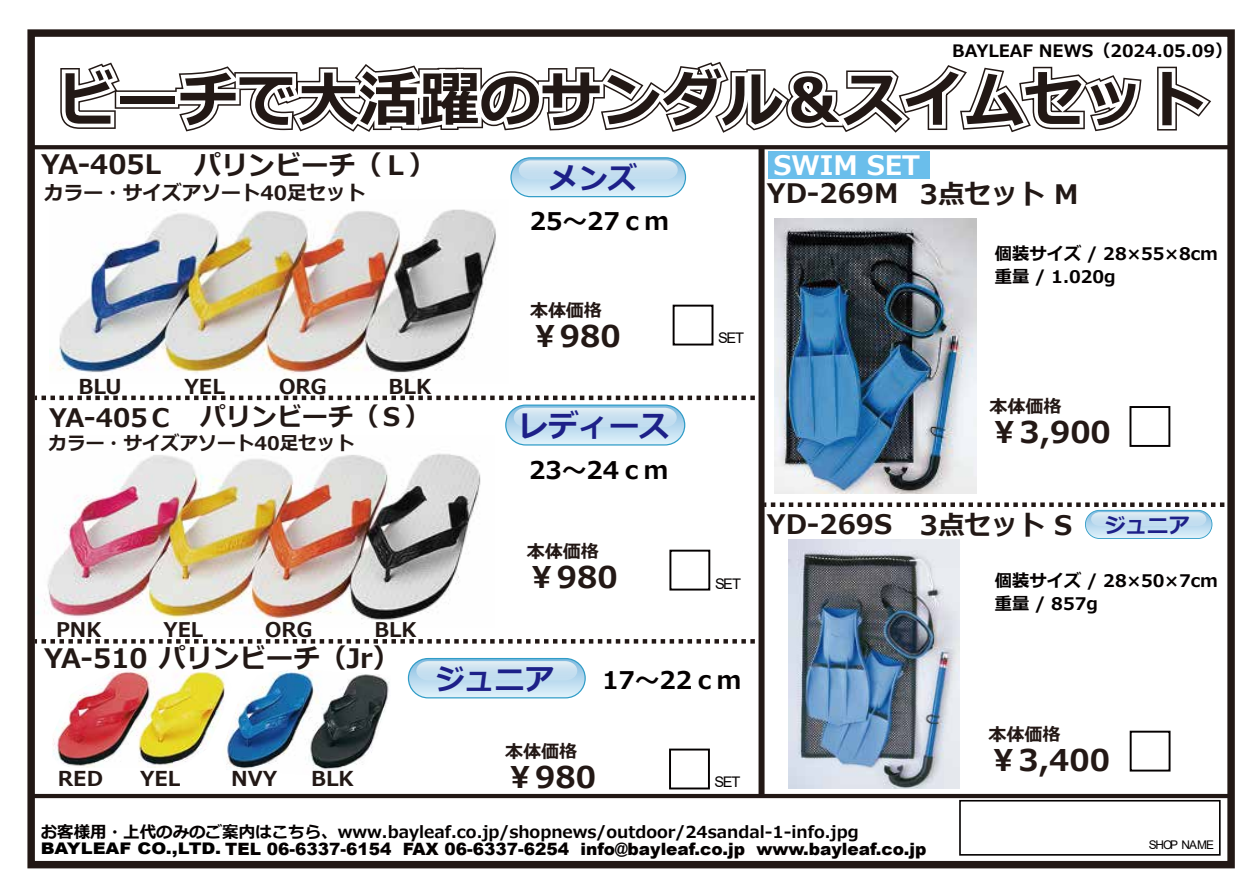
<style>
.page{position:relative;width:1260px;height:893px;background:#fff}
.page>*{position:absolute;margin:0;border:0;box-sizing:border-box;transform-origin:0 0}
.t1{font:700 60.6px "Meiryo";color:#221815}
.t2{font:700 30.15px "Meiryo";color:#1d2088}
.t3{font:700 30px "Meiryo";color:#231815}
.t4{font:700 29.85px "Meiryo";color:#1d2088}
.t5{font:700 29.4px "Meiryo";color:#1d2088}
.t6{font:700 26.85px "Meiryo";color:#221815}
.t7{font:700 26.85px "Meiryo";color:#fff}
.t8{font:700 25.5px "Meiryo";color:#221815}
.t9{font:700 24.3px "Meiryo";color:#040000}
.t10{font:700 21.3px "Meiryo";color:#1d2088}
.t11{font:700 20.55px "Meiryo";color:#221815}
.t12{font:700 20.25px "Meiryo";color:#221815}
.t13{font:700 19.65px "Meiryo";color:#221815}
.t14{font:700 18.75px "Meiryo";color:#221815}
.t15{font:700 18px "Meiryo";color:#231815}
.t16{font:700 17.4px/23.4px "Meiryo";color:#040000}
.t17{font:700 17.1px "Meiryo";color:#040000}
.t18{font:900 16.95px "Arial";color:#040000}
.t19{font:700 16.5px "Meiryo";color:#040000}
.t20{font:14.55px "Arial";letter-spacing:-.085em;color:#040000}
.t21{font:11.85px "Arial";letter-spacing:-.09em;color:#040000}
.s1{font-size:16.05px;color:#000}
</style>
<div class="page">
<img style="left:775px;top:218px;width:202px;height:275px">
<div style="left:768px;top:151px;width:162px;height:28px;background:#6abeeb"></div>
<img style="left:53px;top:667px;width:168px;height:100px">
<img style="left:221px;top:670px;width:169px;height:103px">
<img style="left:36px;top:453px;width:445px;height:171px">
<img style="left:49px;top:209px;width:447px;height:165px">
<div style="left:673px;top:304px;width:40px;height:41px;background:#fff;border:2px solid #040000"></div>
<div style="left:959px;top:799px;width:262px;height:56px;background:#fff;border:2px solid #040000"></div>
<div style="left:27px;top:29px;width:1208px;height:839px;border:7px solid #221815"></div>
<svg style="left:35px;top:639px;width:724px;height:4px"></svg>
<div style="left:30px;top:793px;width:1200px;height:5px;background:#221815"></div>
<svg style="left:30px;top:145px;width:1200px;height:4px;background:#281e1b"></svg>
<div style="left:759px;top:146px;width:6px;height:651px;background:#221815"></div>
<svg style="left:35px;top:395px;width:724px;height:50px"></svg>
<svg style="left:408px;top:658px;width:178px;height:40px;background:#c0deef"></svg>
<svg style="left:764px;top:502px;width:467px;height:37px"></svg>
<svg style="left:510px;top:157px;width:176px;height:40px;background:#c0deef"></svg>
<svg style="left:60px;top:62px;width:67px;height:67px"></svg>
<svg style="left:170px;top:61px;width:1041px;height:72px"></svg>
<div style="left:1130px;top:406px;width:40px;height:41px;background:#fff;border:2px solid #040000"></div>
<div style="left:669px;top:549px;width:41px;height:41px;background:#fff;border:2px solid #040000"></div>
<div style="left:669px;top:748px;width:41px;height:41px;background:#fff;border:2px solid #040000"></div>
<div style="left:1130px;top:730px;width:41px;height:41px;background:#fff;border:2px solid #040000"></div>
<img style="left:788px;top:540px;width:171px;height:248px">
<p class="t17" style="left:952px;top:38px;width:282px">BAYLEAF NEWS（2024.05.09）</p>
<h1 class="t1" style="left:56px;top:57px;width:1152px">ビーチで大活躍のサンダル＆スイムセット</h1>
<h3 class="t6" style="left:41px;top:147px;width:396px">YA-405L パリンビーチ（Ｌ）</h3>
<p class="t13" style="left:44px;top:179px;width:323px">カラー・サイズアソート40足セット</p>
<p class="t11" style="left:79px;top:372px;width:45px">BLU</p>
<p class="t11" style="left:184px;top:372px;width:42px">YEL</p>
<p class="t11" style="left:279px;top:372px;width:49px">ORG</p>
<p class="t11" style="left:389px;top:372px;width:44px">BLK</p>
<h3 class="t8" style="left:49px;top:399px;width:382px">YA-405Ｃ パリンビーチ（Ｓ）</h3>
<p class="t14" style="left:48px;top:429px;width:308px">カラー・サイズアソート40足セット</p>
<p class="t12" style="left:56px;top:615px;width:47px">PNK</p>
<p class="t12" style="left:164px;top:615px;width:41px">YEL</p>
<p class="t12" style="left:265px;top:615px;width:49px">ORG</p>
<p class="t12" style="left:374px;top:615px;width:44px">BLK</p>
<h3 class="t5" style="left:549px;top:157px;width:90px">メンズ</h3>
<h3 class="t9" style="left:530px;top:204px;width:141px">25～27ｃｍ</h3>
<p class="t15" style="left:530px;top:298px;width:73px">本体価格</p>
<h3 class="t3" style="left:530px;top:315px;width:92px">￥980</h3>
<h2 class="t2" style="left:519px;top:405px;width:152px">レディース</h2>
<h3 class="t9" style="left:529px;top:453px;width:141px">23～24ｃｍ</h3>
<p class="t15" style="left:527px;top:539px;width:73px">本体価格</p>
<h3 class="t3" style="left:527px;top:556px;width:92px">￥980</h3>
<p class="t20" style="left:718px;top:328px;width:27px">SET</p>
<p class="t20" style="left:715px;top:573px;width:27px">SET</p>
<h3 class="t6" style="left:44px;top:639px;width:357px">YA-510 パリンビーチ（Jr）</h3>
<p class="t11" style="left:58px;top:763px;width:47px">RED</p>
<p class="t11" style="left:140px;top:763px;width:42px">YEL</p>
<p class="t11" style="left:231px;top:763px;width:48px">NVY</p>
<p class="t11" style="left:311px;top:763px;width:44px">BLK</p>
<h3 class="t4" style="left:435px;top:658px;width:121px">ジュニア</h3>
<h3 class="t9" style="left:602px;top:662px;width:141px">17～22ｃｍ</h3>
<p class="t15" style="left:505px;top:738px;width:73px">本体価格</p>
<h3 class="t3" style="left:505px;top:755px;width:92px">￥980</h3>
<p class="t20" style="left:715px;top:772px;width:27px">SET</p>
<h3 class="t7" style="left:774px;top:147px;width:148px">SWIM SET</h3>
<h3 class="t6" style="left:767px;top:174px;width:133px">YD-269M</h3>
<h3 class="t6" style="left:920px;top:175px;width:160px">3点セット M</h3>
<p class="t16" style="left:995px;top:243px;width:225px">個装サイズ / 28×55×8cm重量 / 1.020g</p>
<p class="t15" style="left:989px;top:394px;width:73px">本体価格</p>
<h3 class="t3" style="left:989px;top:411px;width:123px">￥3,900</h3>
<h3 class="t6" style="left:767px;top:505px;width:307px">YD-269S 3点セット S</h3>
<p class="t10" style="left:1105px;top:510px;width:87px">ジュニア</p>
<p class="t16" style="left:995px;top:569px;width:225px">個装サイズ / 28×50×7cm重量 / 857g</p>
<p class="t15" style="left:989px;top:721px;width:73px">本体価格</p>
<h3 class="t3" style="left:989px;top:739px;width:123px">￥3,400</h3>
<p class="t19" style="left:41px;top:820px;width:820px">お客様用・上代のみのご案内はこちら、www.bayleaf.co.jp/shopnews/outdoor/24sandal-1-info.jpg</p>
<p class="t18" style="left:41px;top:836px;width:887px"><span class="s1">BAYLEAF CO.,LTD.</span> TEL 06-6337-6154 FAX 06-6337-6254 info@bayleaf.co.jp www.bayleaf.co.jp</p>
<p class="t21" style="left:1149px;top:836px;width:67px">SHOP NAME</p>
</div>
